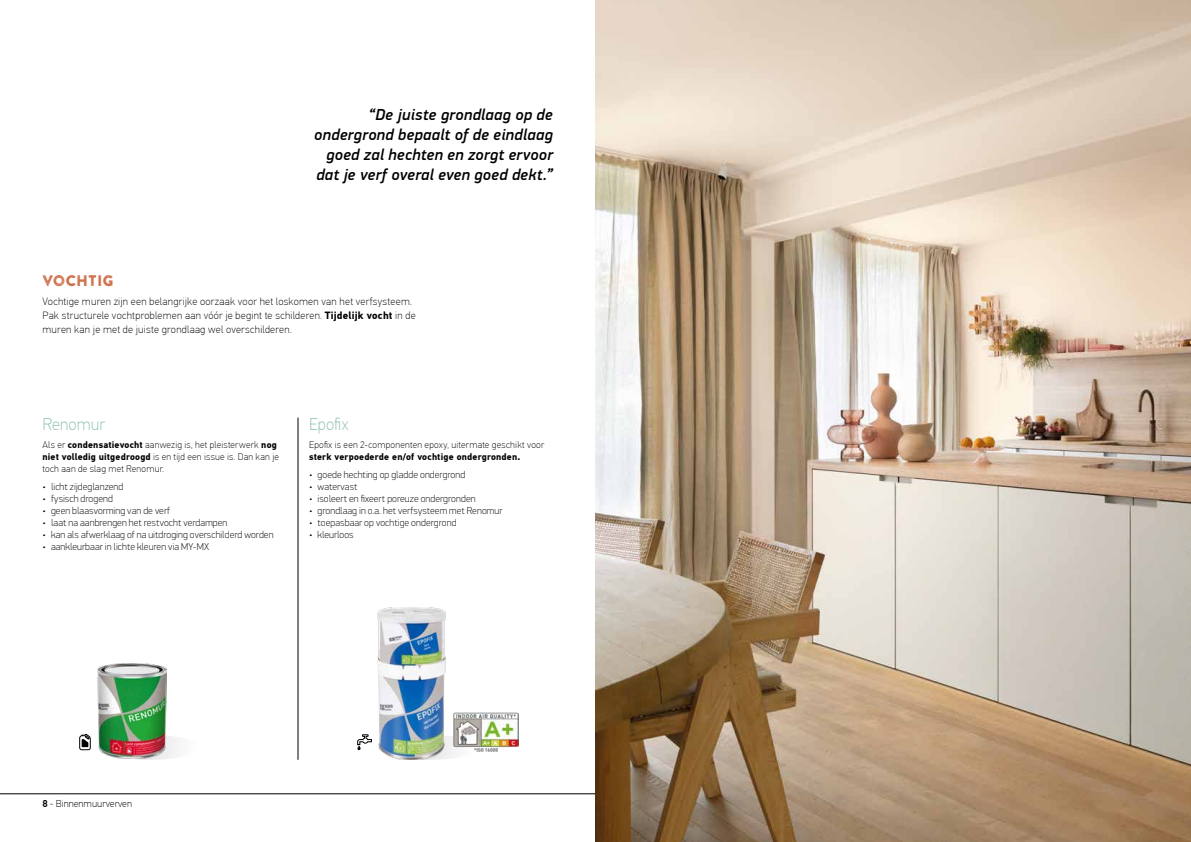
<style>
.page{position:relative;width:1191px;height:842px;background:#fff}
.page>*{position:absolute;margin:0;border:0;box-sizing:border-box;transform-origin:0 0}
.t1{font:100 17px "PF Din Text Pro";color:#8fc2ae}
.t2{font:italic 500 16px/20px "PFDIN Display Pro";letter-spacing:.02em;color:#000;text-align:right}
.t3{font:15.3px "Brandon Printed Two";color:#cd6f4b}
.t4{font:100 10.5px/14px "PF Din Text Pro";letter-spacing:.02em;color:#000}
.t5{font:100 10px "PFDIN Display Pro";letter-spacing:.01em;color:#000}
.t6{font:100 10px "PF Din Text Pro";color:#000}
.t7{font:100 9.5px/12px "PF Din Text Pro";letter-spacing:.02em;color:#000}
.t8{font:700 9.5px "PF Din Text Pro";letter-spacing:.02em;color:#000}
.s1{font-weight:700}
.s2{font-weight:500}
</style>
<div class="page">
<hr style="left:0;top:793px;width:595px;height:1px;background:#000">
<hr style="left:298px;top:418px;width:1px;height:342px;background:#000">
<img style="left:595px;top:0;width:596px;height:842px">
<div style="left:100px;top:735px;width:101px;height:25px;background:#f6f6f6;border-radius:50%"></div>
<img style="left:98px;top:663px;width:69px;height:95px">
<div style="left:379px;top:735px;width:101px;height:25px;background:#f2f2f2;border-radius:50%"></div>
<img style="left:377px;top:607px;width:69px;height:153px">
<svg style="left:357px;top:734px;width:15px;height:16px"></svg>
<svg style="left:79px;top:734px;width:12px;height:16px"></svg>
<img style="left:454px;top:712px;width:65px;height:39px">
<h2 class="t2" style="left:314px;top:105px;width:240px">“De juiste grondlaag op de ondergrond bepaalt of de eindlaag goed zal hechten en zorgt ervoor dat je verf overal even goed dekt.”</h2>
<h3 class="t3" style="left:43px;top:271px;width:73px">Vochtig</h3>
<p class="t4" style="left:43px;top:295px;width:375px">Vochtige muren zijn een belangrijke oorzaak voor het loskomen van het verfsysteem.<br>Pak structurele vochtproblemen aan vóór je begint te schilderen. <span class="s1">Tijdelijk vocht</span> in de muren kan je met de juiste grondlaag wel overschilderen.</p>
<h1 class="t1" style="left:43px;top:415px;width:64px">Renomur</h1>
<p class="t7" style="left:43px;top:439px;width:238px">Als er <span class="s1">condensatievocht</span> aanwezig is, het pleisterwerk <span class="s1">nog niet volledig uitgedroogd</span> is en tijd een issue is. Dan kan je toch aan de slag met Renomur.</p>
<p class="t5" style="left:43px;top:481px;width:82px">• licht zijdeglanzend</p>
<p class="t5" style="left:43px;top:493px;width:72px">• fysisch drogend</p>
<p class="t5" style="left:43px;top:505px;width:129px">• geen blaasvorming van de verf</p>
<p class="t5" style="left:43px;top:517px;width:186px">• laat na aanbrengen het restvocht verdampen</p>
<p class="t5" style="left:43px;top:529px;width:232px">• kan als afwerklaag of na uitdroging overschilderd worden</p>
<p class="t5" style="left:43px;top:541px;width:168px">• aankleurbaar in lichte kleuren via MY-MX</p>
<h1 class="t1" style="left:309px;top:415px;width:41px">Epofix</h1>
<p class="t7" style="left:309px;top:439px;width:237px">Epofix is een 2-componenten epoxy, uitermate geschikt voor</p>
<p class="t8" style="left:309px;top:451px;width:213px">sterk verpoederde en/of vochtige ondergronden.</p>
<p class="t5" style="left:309px;top:469px;width:158px">• goede hechting op gladde ondergrond</p>
<p class="t5" style="left:309px;top:481px;width:50px">• watervast</p>
<p class="t5" style="left:309px;top:493px;width:168px">• isoleert en fixeert poreuze ondergronden</p>
<p class="t5" style="left:309px;top:505px;width:195px">• grondlaag in o.a. het verfsysteem met Renomur</p>
<p class="t5" style="left:309px;top:517px;width:149px">• toepasbaar op vochtige ondergrond</p>
<p class="t5" style="left:309px;top:529px;width:46px">• kleurloos</p>
<p class="t6" style="left:43px;top:798px;width:91px"><span class="s2">8</span> - Binnenmuurverven</p>
</div>
